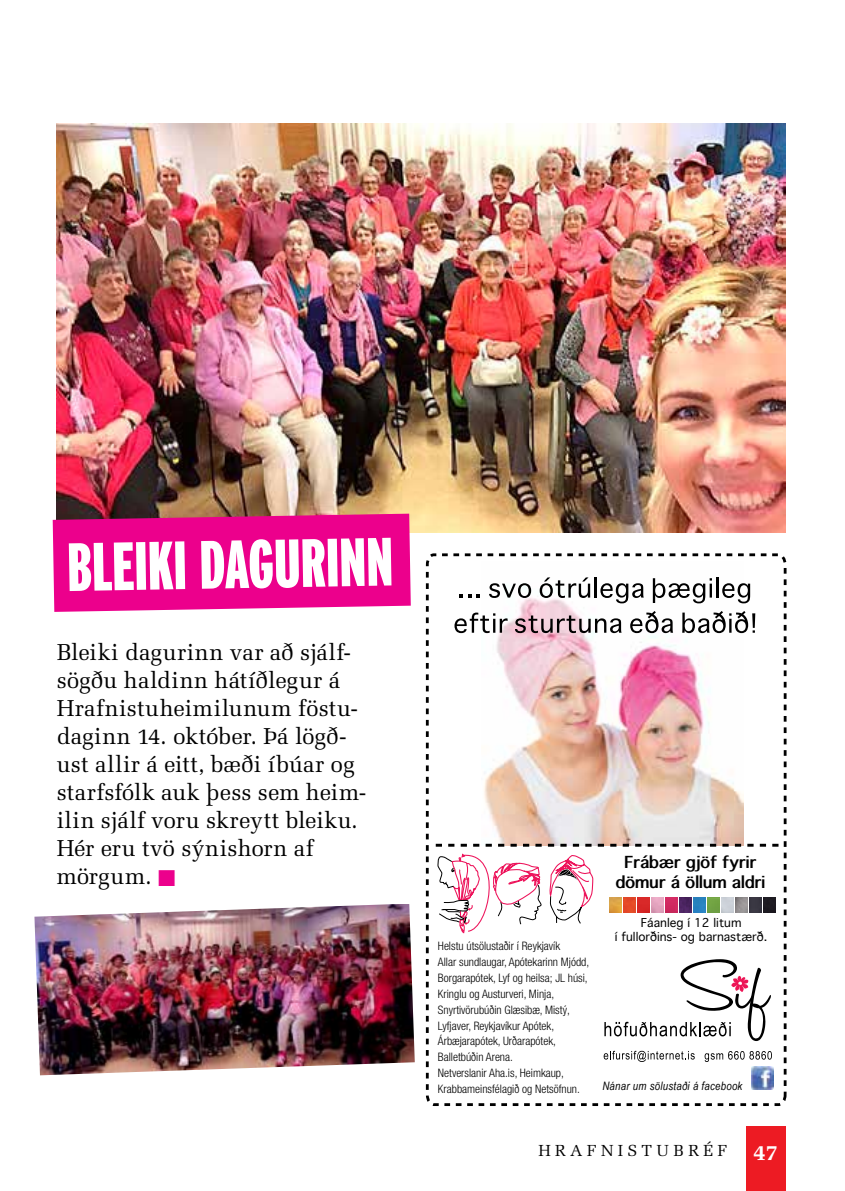
<style>
.page{position:relative;width:845px;height:1191px;background:#fff}
.page>*{position:absolute;margin:0;border:0;box-sizing:border-box;transform-origin:0 0}
.t1{font:68.2px "Interstate Black Comp";color:#fff}
.t2{font:23px/28px "Melior";letter-spacing:.01em;color:#000}
.t3{font:16px "Melior";letter-spacing:.27em;color:#000}
.t4{font:700 15.8px/20px "Thonburi";letter-spacing:.01em;color:#000;text-align:center}
.t5{font:300 condensed 11.6px/15.8px "Helvetica Neue LT";color:#000}
.t6{font:11.6px/14px "Thonburi";color:#000;text-align:center}
.t7{font:italic 11.6px "Arial Narrow";letter-spacing:.025em;color:#000}
.s1{color:#ec008c}
.s2{font-weight:700;font-size:22px;color:#fff}
</style>
<div class="page">
<div style="left:745px;top:1125px;width:40px;height:66px;background:#ed1b23"></div>
<svg style="left:425px;top:553px;width:362px;height:553px"></svg>
<svg style="left:459px;top:594px;width:21px;height:3px"></svg>
<svg style="left:489px;top:583px;width:42px;height:15px"></svg>
<svg style="left:540px;top:577px;width:50px;height:21px"></svg>
<hr style="left:594px;top:577px;width:3px;height:20px;background:#000">
<svg style="left:600px;top:583px;width:44px;height:20px"></svg>
<svg style="left:653px;top:578px;width:59px;height:25px"></svg>
<hr style="left:716px;top:577px;width:2px;height:20px;background:#000">
<svg style="left:722px;top:583px;width:28px;height:20px"></svg>
<svg style="left:454px;top:612px;width:53px;height:21px"></svg>
<svg style="left:515px;top:615px;width:106px;height:18px"></svg>
<svg style="left:630px;top:611px;width:43px;height:22px"></svg>
<svg style="left:682px;top:611px;width:73px;height:22px"></svg>
<svg style="left:604px;top:959px;width:167px;height:82px"></svg>
<svg style="left:603px;top:1050px;width:92px;height:12px"></svg>
<svg style="left:704px;top:1051px;width:68px;height:11px"></svg>
<svg style="left:432px;top:836px;width:346px;height:99px"></svg>
<img style="left:610px;top:897px;width:12px;height:15px">
<img style="left:638px;top:897px;width:12px;height:15px">
<img style="left:707px;top:897px;width:12px;height:15px">
<img style="left:693px;top:897px;width:12px;height:15px">
<img style="left:763px;top:897px;width:12px;height:15px">
<img style="left:749px;top:897px;width:12px;height:15px">
<img style="left:735px;top:897px;width:12px;height:15px">
<img style="left:721px;top:897px;width:12px;height:15px">
<img style="left:679px;top:897px;width:12px;height:15px">
<img style="left:652px;top:897px;width:11px;height:15px">
<img style="left:665px;top:897px;width:12px;height:15px">
<img style="left:624px;top:897px;width:12px;height:15px">
<img style="left:751px;top:1067px;width:23px;height:22px">
<img style="left:57px;top:123px;width:728px;height:409px">
<img style="left:34px;top:904px;width:381px;height:171px">
<svg style="left:53px;top:513px;width:358px;height:99px;background:#e80c8d"></svg>
<h1 class="t1" style="left:66px;top:529px;width:232px;rotate:-1deg">Bleiki dagurinn</h1>
<p class="t2" style="left:57px;top:638px;width:311px">Bleiki dagurinn var að sjálf&shy;sögðu haldinn hátíðlegur á<br>Hrafnistuheimilunum föstu&shy;daginn 14. október. Þá lögð&shy;ust allir á eitt, bæði íbúar og starfsfólk auk þess sem heim&shy;ilin sjálf voru skreytt bleiku.<br>Hér eru tvö sýnishorn af mörgum. <span class="s1">■</span></p>
<p class="t5" style="left:438px;top:938px;width:153px">Helstu útsölustaðir í Reykjavík<br>Allar sundlaugar, Apótekarinn Mjódd,<br>Borgarapótek, Lyf og heilsa; JL húsi,<br>Kringlu og Austurveri, Minja,<br>Snyrtivörubúðin Glæsibæ, Mistý,<br>Lyfjaver, Reykjavíkur Apótek,<br>Árbæjarapótek, Urðarapótek,<br>Balletbúðin Arena.<br>Netverslanir Aha.is, Heimkaup,<br>Krabbameinsfélagið og Netsöfnun.</p>
<h3 class="t4" style="left:616px;top:852px;width:151px">Frábær gjöf fyrir dömur á öllum aldri</h3>
<p class="t6" style="left:615px;top:915px;width:154px">Fáanleg í 12 litum<br>í fullorðins- og barnastærð.</p>
<p class="t7" style="left:602px;top:1077px;width:141px">Nánar um sölustaði á facebook</p>
<h3 class="t3" style="left:538px;top:1141px;width:241px">Hrafnistubréf <span class="s2">47</span></h3>
</div>
